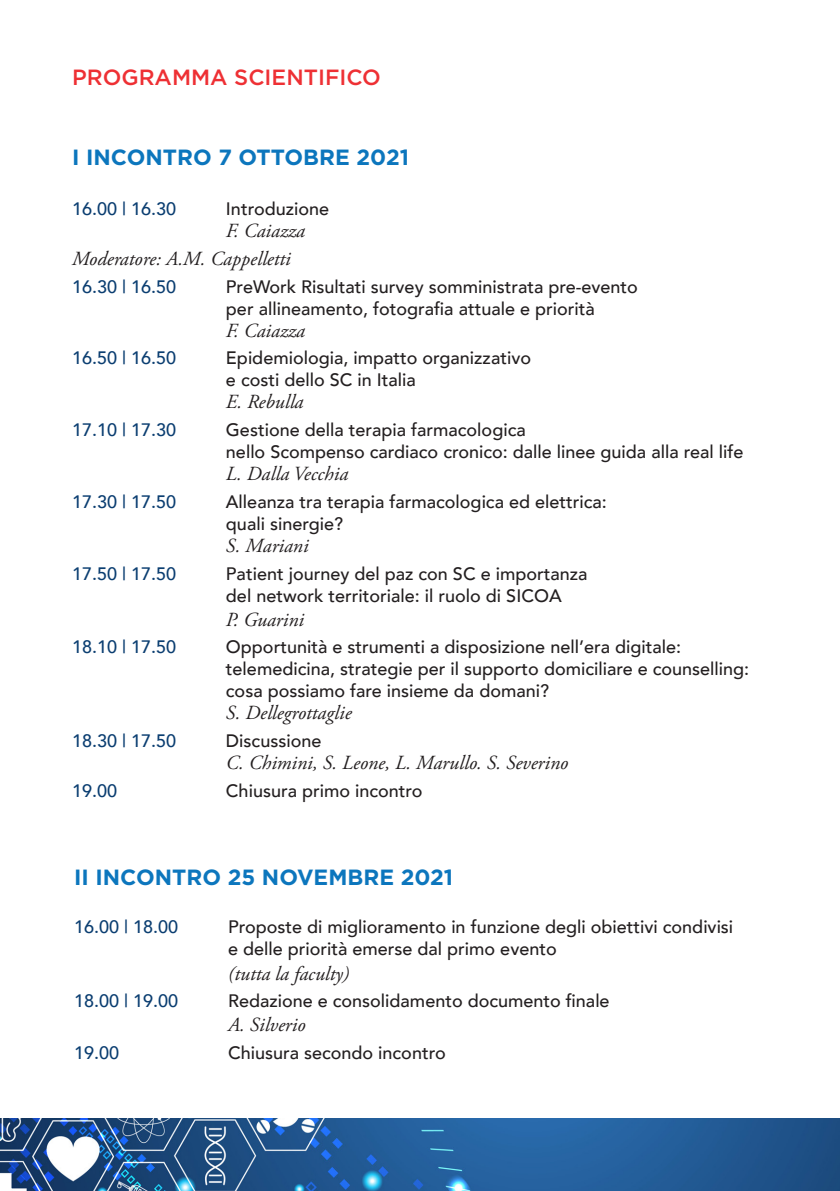
<style>
.page{position:relative;width:840px;height:1191px;background:#fff}
.page>*{position:absolute;margin:0;border:0;box-sizing:border-box;transform-origin:0 0}
.t1{font:700 22px "Gotham";color:#0c76bd}
.t2{font:500 22px "Gotham";color:#ee3034}
.t3{font:italic 20px "Adobe Garamond Pro";color:#231f20}
.t4{font:500 18px/22px "Avenir";color:#231f20}
.t5{font:500 18px "Avenir";color:#0b3e71}
</style>
<div class="page">
<img style="left:0;top:1119px;width:839px;height:72px">
<p class="t2" style="left:72px;top:63px;width:310px">PROGRAMMA SCIENTIFICO</p>
<p class="t1" style="left:72px;top:142px;width:338px">I INCONTRO 7 OTTOBRE 2021</p>
<p class="t5" style="left:72px;top:193px;width:106px">16.00 | 16.30</p>
<p class="t4" style="left:226px;top:197px;width:105px">Introduzione</p>
<p class="t3" style="left:226px;top:219px;width:81px">F. Caiazza</p>
<p class="t3" style="left:72px;top:247px;width:220px">Moderatore: A.M. Cappelletti</p>
<p class="t5" style="left:72px;top:271px;width:106px">16.30 | 16.50</p>
<p class="t4" style="left:226px;top:274px;width:413px">PreWork Risultati survey somministrata pre-evento per allineamento, fotografia attuale e priorità</p>
<p class="t3" style="left:226px;top:318px;width:81px">F. Caiazza</p>
<p class="t5" style="left:72px;top:342px;width:106px">16.50 | 16.50</p>
<p class="t4" style="left:226px;top:346px;width:306px">Epidemiologia, impatto organizzativo e costi dello SC in Italia</p>
<p class="t3" style="left:226px;top:390px;width:79px">E. Rebulla</p>
<p class="t5" style="left:72px;top:414px;width:106px">17.10 | 17.30</p>
<p class="t4" style="left:226px;top:418px;width:518px">Gestione della terapia farmacologica<br>nello Scompenso cardiaco cronico: dalle linee guida alla real life</p>
<p class="t3" style="left:226px;top:462px;width:124px">L. Dalla Vecchia</p>
<p class="t5" style="left:72px;top:486px;width:106px">17.30 | 17.50</p>
<p class="t4" style="left:226px;top:489px;width:382px">Alleanza tra terapia farmacologica ed elettrica: quali sinergie?</p>
<p class="t3" style="left:226px;top:533px;width:84px">S. Mariani</p>
<p class="t5" style="left:72px;top:557px;width:106px">17.50 | 17.50</p>
<p class="t4" style="left:226px;top:561px;width:363px">Patient journey del paz con SC e importanza del network territoriale: il ruolo di SICOA</p>
<p class="t3" style="left:226px;top:607px;width:79px">P. Guarini</p>
<p class="t5" style="left:72px;top:631px;width:106px">18.10 | 17.50</p>
<p class="t4" style="left:226px;top:635px;width:524px">Opportunità e strumenti a disposizione nell’era digitale: telemedicina, strategie per il supporto domiciliare e counselling: cosa possiamo fare insieme da domani?</p>
<p class="t3" style="left:226px;top:701px;width:127px">S. Dellegrottaglie</p>
<p class="t5" style="left:72px;top:725px;width:106px">18.30 | 17.50</p>
<p class="t4" style="left:226px;top:728px;width:97px">Discussione</p>
<p class="t3" style="left:226px;top:750px;width:343px">C. Chimini, S. Leone, L. Marullo. S. Severino</p>
<p class="t5" style="left:72px;top:774px;width:47px">19.00</p>
<p class="t4" style="left:226px;top:778px;width:198px">Chiusura primo incontro</p>
<p class="t1" style="left:74px;top:863px;width:380px">II INCONTRO 25 NOVEMBRE 2021</p>
<p class="t5" style="left:74px;top:911px;width:106px">16.00 | 18.00</p>
<p class="t4" style="left:228px;top:915px;width:506px">Proposte di miglioramento in funzione degli obiettivi condivisi e delle priorità emerse dal primo evento</p>
<p class="t3" style="left:228px;top:961px;width:123px">(tutta la faculty)</p>
<p class="t5" style="left:74px;top:985px;width:106px">18.00 | 19.00</p>
<p class="t4" style="left:228px;top:989px;width:383px">Redazione e consolidamento documento finale</p>
<p class="t3" style="left:228px;top:1012px;width:79px">A. Silverio</p>
<p class="t5" style="left:74px;top:1037px;width:47px">19.00</p>
<p class="t4" style="left:228px;top:1040px;width:219px">Chiusura secondo incontro</p>
</div>
